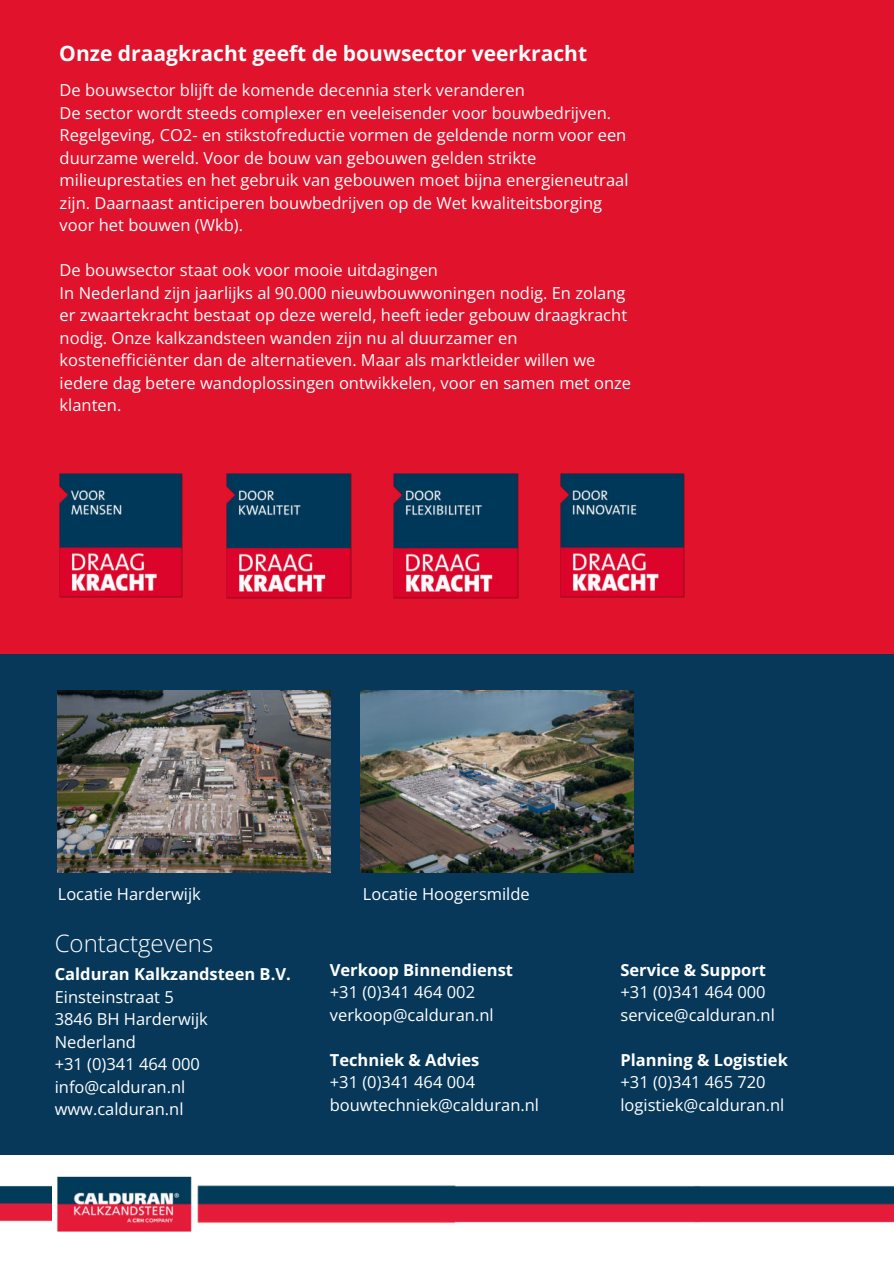
<style>
.page{position:relative;width:894px;height:1264px;background:#fff}
.page>*{position:absolute;margin:0;border:0;box-sizing:border-box;transform-origin:0 0}
.t1{font:300 24px "Open Sans";color:#fff}
.t2{font:700 21px "Open Sans";color:#fff}
.t3{font:16.5px/22.5px "Open Sans";color:#fff}
.t4{font:700 16.5px "Open Sans";color:#fff}
</style>
<div class="page">
<img style="left:0;top:1154px;width:51px;height:68px">
<img style="left:55px;top:1154px;width:838px;height:78px">
<div style="left:0;top:0;width:893px;height:666px;background:#e1122b"></div>
<div style="left:0;top:654px;width:893px;height:500px;background:#07385a"></div>
<img style="left:58px;top:691px;width:272px;height:181px">
<img style="left:361px;top:691px;width:272px;height:181px">
<img style="left:560px;top:473px;width:124px;height:124px">
<img style="left:393px;top:473px;width:125px;height:125px">
<img style="left:226px;top:473px;width:125px;height:125px">
<img style="left:60px;top:473px;width:122px;height:124px">
<p class="t2" style="left:59px;top:38px;width:529px">Onze draagkracht geeft de bouwsector veerkracht</p>
<p class="t3" style="left:60px;top:78px;width:570px">De bouwsector blijft de komende decennia sterk veranderen<br>De sector wordt steeds complexer en veeleisender voor bouwbedrijven.<br>Regelgeving, CO2- en stikstofreductie vormen de geldende norm voor een duurzame wereld. Voor de bouw van gebouwen gelden strikte milieuprestaties en het gebruik van gebouwen moet bijna energieneutraal zijn. Daarnaast anticiperen bouwbedrijven op de Wet kwaliteitsborging voor het bouwen (Wkb).</p>
<p class="t3" style="left:60px;top:258px;width:573px">De bouwsector staat ook voor mooie uitdagingen<br>In Nederland zijn jaarlijks al 90.000 nieuwbouwwoningen nodig. En zolang er zwaartekracht bestaat op deze wereld, heeft ieder gebouw draagkracht nodig. Onze kalkzandsteen wanden zijn nu al duurzamer en kostenefficiënter dan de alternatieven. Maar als marktleider willen we iedere dag betere wandoplossingen ontwikkelen, voor en samen met onze klanten.</p>
<p class="t3" style="left:58px;top:882px;width:145px">Locatie Harderwijk</p>
<p class="t3" style="left:363px;top:882px;width:168px">Locatie Hoogersmilde</p>
<h1 class="t1" style="left:55px;top:926px;width:160px">Contactgevens</h1>
<p class="t4" style="left:55px;top:962px;width:237px">Calduran Kalkzandsteen B.V.</p>
<p class="t3" style="left:55px;top:984px;width:154px">Einsteinstraat 5<br>3846 BH Harderwijk<br>Nederland<br>+31 (0)341 464 000 info@calduran.nl www.calduran.nl</p>
<p class="t4" style="left:330px;top:958px;width:185px">Verkoop Binnendienst</p>
<p class="t3" style="left:330px;top:980px;width:165px">+31 (0)341 464 002 verkoop@calduran.nl</p>
<p class="t4" style="left:330px;top:1048px;width:151px">Techniek &amp; Advies</p>
<p class="t3" style="left:330px;top:1070px;width:211px">+31 (0)341 464 004 bouwtechniek@calduran.nl</p>
<p class="t4" style="left:620px;top:958px;width:147px">Service &amp; Support</p>
<p class="t3" style="left:620px;top:980px;width:156px">+31 (0)341 464 000 service@calduran.nl</p>
<p class="t4" style="left:620px;top:1048px;width:169px">Planning &amp; Logistiek</p>
<p class="t3" style="left:620px;top:1070px;width:165px">+31 (0)341 465 720 logistiek@calduran.nl</p>
</div>
